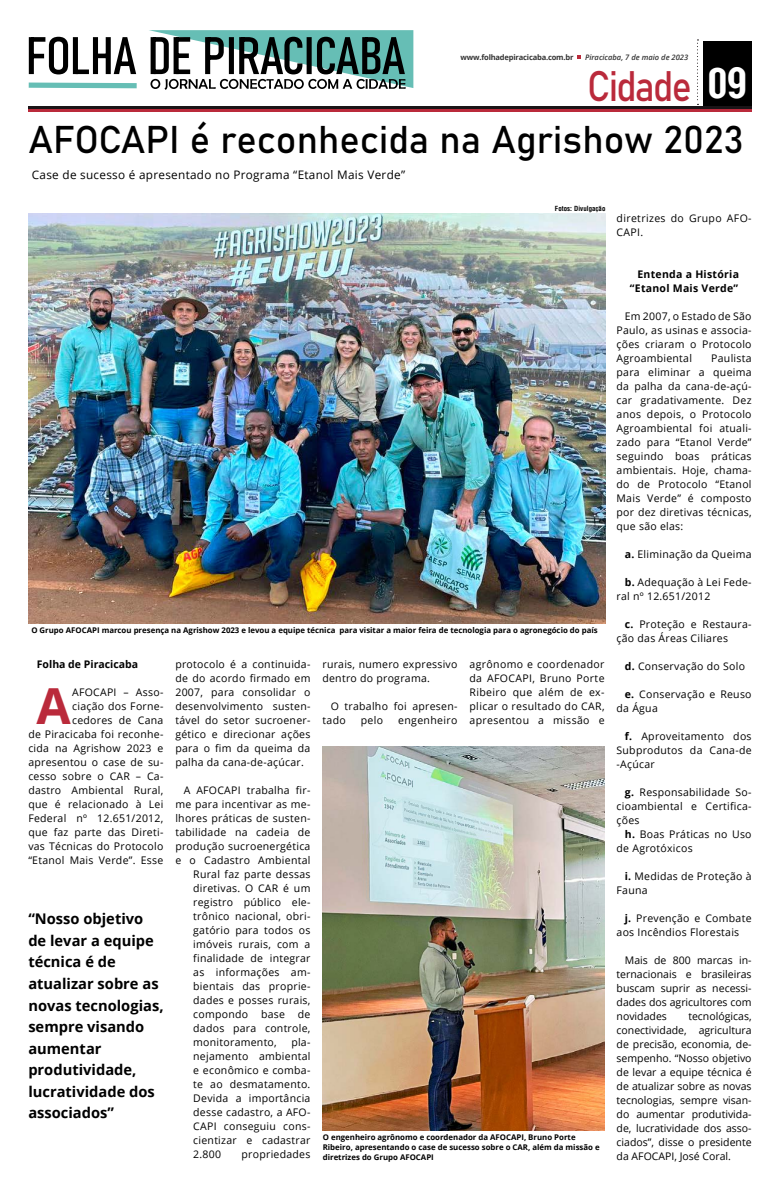
<style>
.page{position:relative;width:780px;height:1191px;background:#fff}
.page>*{position:absolute;margin:0;border:0;box-sizing:border-box;transform-origin:0 0}
.t1{font:700 49.7px "Open Sans";color:#ba2a3b}
.t2{font:42.1px "Bahnschrift";letter-spacing:-.045em;color:#ba2a3b;scale:.89 1}
.t3{font:38.1px "Bahnschrift";color:#000}
.t4{font:700 14.7px/21.5px "Open Sans";color:#000}
.t5{font:11.7px "Open Sans";letter-spacing:.025em;color:#000}
.t6{font:10.5px/14px "Open Sans";letter-spacing:.025em;color:#000;text-align:justify}
.t7{font:700 10.5px/14px "Open Sans";letter-spacing:.025em;color:#000;text-align:right}
.t8{font:700 10.5px "Open Sans";color:#000}
.t9{font:700 7.8px/9.8px "Open Sans";color:#000}
.t10{font:700 7.6px "Open Sans";letter-spacing:-.025em;color:#333}
.t11{font:italic 600 7.6px "Open Sans";color:#333}
.t12{font:700 6.8px "Arena Condensed";color:#000}
.s1{font-family:"Arena Condensed";font-weight:700;font-size:40.6px;color:#fff}
.s2{font-weight:700}
</style>
<div class="page">
<div style="left:703px;top:41px;width:48px;height:65px;background:#000"></div>
<hr style="left:28px;top:109px;width:723px;height:2px;background:#ba2a3b">
<hr style="left:28px;top:106px;width:723px;height:3px;background:#1a1417">
<svg style="left:697px;top:39px;width:1px;height:66px"></svg>
<svg style="left:577px;top:55px;width:3px;height:4px"></svg>
<svg style="left:28px;top:30px;width:385px;height:60px"></svg>
<img style="left:28px;top:214px;width:577px;height:410px">
<img style="left:322px;top:746px;width:282px;height:384px">
<p class="t10" style="left:460px;top:52px;width:114px">www.folhadepiracicaba.com.br</p>
<p class="t11" style="left:585px;top:52px;width:105px">Piracicaba, 7 de maio de 2023</p>
<h2 class="t2" style="left:587px;top:55px;width:181px">Cidade <span class="s1">09</span></h2>
<h3 class="t3" style="left:29px;top:110px;width:717px">AFOCAPI é reconhecida na Agrishow 2023</h3>
<p class="t5" style="left:32px;top:167px;width:375px">Case de sucesso é apresentado no Programa “Etanol Mais Verde”</p>
<p class="t12" style="left:555px;top:204px;width:52px">Fotos: Divulgação</p>
<p class="t6" style="left:616px;top:210px;width:136px">diretrizes do Grupo AFO-<br>CAPI.</p>
<p class="t7" style="left:630px;top:266px;width:111px">Entenda a História “Etanol Mais Verde”</p>
<p class="t6" style="left:616px;top:308px;width:136px;text-indent:8px">Em 2007, o Estado de São Paulo, as usinas e associa&shy;ções criaram o Protocolo Agroambiental</p>
<p class="t6" style="left:616px;top:350px;width:136px;text-indent:95px">Paulista para eliminar a queima da palha da cana-de-açú&shy;car gradativamente. Dez anos depois, o Protocolo Agroambiental foi atuali&shy;zado para “Etanol Verde” seguindo boas práticas ambientais. Hoje, chama&shy;do de Protocolo “Etanol Mais Verde” é composto por dez diretivas técnicas, que são elas:</p>
<p class="t6" style="left:624px;top:546px;width:128px"><span class="s2">a.</span> Eliminação da Queima</p>
<p class="t6" style="left:616px;top:574px;width:136px;text-indent:8px"><span class="s2">b.</span> Adequação à Lei Fede&shy;ral nº 12.651/2012</p>
<p class="t6" style="left:616px;top:616px;width:136px;text-indent:8px"><span class="s2">c.</span> Proteção e Restaura&shy;ção das Áreas Ciliares</p>
<p class="t6" style="left:624px;top:658px;width:122px"><span class="s2">d.</span> Conservação do Solo</p>
<p class="t6" style="left:616px;top:686px;width:136px;text-indent:8px"><span class="s2">e.</span> Conservação e Reuso da Água</p>
<p class="t6" style="left:616px;top:728px;width:136px;text-indent:8px"><span class="s2">f.</span> Aproveitamento dos Subprodutos da Cana-de -Açúcar</p>
<p class="t6" style="left:616px;top:784px;width:136px;text-indent:8px"><span class="s2">g.</span> Responsabilidade So&shy;cioambiental e Certifica&shy;ções</p>
<p class="t6" style="left:616px;top:826px;width:136px;text-indent:8px"><span class="s2">h.</span> Boas Práticas no Uso de Agrotóxicos</p>
<p class="t6" style="left:616px;top:868px;width:136px;text-indent:8px"><span class="s2">i.</span> Medidas de Proteção à<br>Fauna</p>
<p class="t6" style="left:616px;top:910px;width:136px;text-indent:8px"><span class="s2">j.</span> Prevenção e Combate aos Incêndios Florestais</p>
<p class="t6" style="left:616px;top:952px;width:136px;text-indent:8px">Mais de 800 marcas in&shy;ternacionais e brasileiras buscam suprir as necessi&shy;dades dos agricultores com novidades</p>
<p class="t9" style="left:31px;top:625px;width:568px">O Grupo AFOCAPI marcou presença na Agrishow 2023 e levou a equipe técnica para visitar a maior feira de tecnologia para o agronegócio do país</p>
<p class="t6" style="left:469px;top:657px;width:136px">agrônomo e coordenador da AFOCAPI, Bruno Porte Ribeiro que além de ex&shy;plicar o resultado do CAR, apresentou a missão e</p>
<p class="t6" style="left:175px;top:657px;width:136px">protocolo é a continuida&shy;de do acordo firmado em 2007, para consolidar o desenvolvimento susten&shy;tável do setor sucroener&shy;gético e direcionar ações para o fim da queima da palha da cana-de-açúcar.</p>
<p class="t6" style="left:184px;top:783px;width:128px">A AFOCAPI trabalha fir-</p>
<p class="t6" style="left:175px;top:797px;width:136px">me para incentivar as me-</p>
<p class="t6" style="left:175px;top:811px;width:136px">lhores práticas de susten-</p>
<p class="t6" style="left:175px;top:825px;width:136px">tabilidade na cadeia de</p>
<p class="t6" style="left:175px;top:839px;width:136px">produção sucroenergética</p>
<p class="t6" style="left:175px;top:853px;width:136px">e o Cadastro Ambiental</p>
<p class="t6" style="left:193px;top:867px;width:119px">Rural faz parte dessas</p>
<p class="t6" style="left:193px;top:881px;width:119px">diretivas. O CAR é um</p>
<p class="t6" style="left:193px;top:895px;width:119px">registro público ele-</p>
<p class="t6" style="left:193px;top:909px;width:119px">trônico nacional, obri-</p>
<p class="t6" style="left:193px;top:923px;width:119px">gatório para todos os</p>
<p class="t6" style="left:193px;top:937px;width:119px">imóveis rurais, com a</p>
<p class="t6" style="left:193px;top:951px;width:119px">finalidade de integrar</p>
<p class="t6" style="left:193px;top:965px;width:119px">as informações am-</p>
<p class="t6" style="left:193px;top:979px;width:119px">bientais das proprie-</p>
<p class="t6" style="left:193px;top:993px;width:119px">dades e posses rurais,</p>
<p class="t6" style="left:193px;top:1007px;width:119px">compondo base de</p>
<p class="t6" style="left:193px;top:1021px;width:119px">dados para controle,</p>
<p class="t6" style="left:193px;top:1035px;width:85px">monitoramento,</p>
<p class="t8" style="left:37px;top:657px;width:103px">Folha de Piracicaba</p>
<h1 class="t1" style="left:37px;top:670px;width:36px">A</h1>
<p class="t6" style="left:322px;top:657px;width:136px">rurais, numero expressivo dentro do programa.</p>
<p class="t6" style="left:322px;top:699px;width:136px;text-indent:8px">O trabalho foi apresen&shy;tado</p>
<p class="t6" style="left:28px;top:684px;width:136px;text-align:right">AFOCAPI – Asso-<br>ciação dos Forne-<br>cedores de Cana<br>de Piracicaba foi reconhe&shy;cida na Agrishow 2023 e apresentou o case de su&shy;cesso sobre o CAR – Ca&shy;dastro Ambiental Rural, que é relacionado à Lei<br>Federal nº 12.651/2012, que faz parte das Direti&shy;vas Técnicas do Protocolo “Etanol Mais Verde”. Esse</p>
<p class="t6" style="left:361px;top:713px;width:24px">pelo</p>
<p class="t6" style="left:398px;top:713px;width:61px">engenheiro</p>
<h3 class="t4" style="left:28px;top:908px;width:137px">“Nosso objetivo de levar a equipe técnica é de atualizar sobre as novas tecnologias, sempre visando aumentar produtividade, lucratividade dos associados”</h3>
<p class="t6" style="left:616px;top:1008px;width:136px;text-indent:72px">tecnológicas, conectividade, agricultura de precisão, economia, de&shy;sempenho. “Nosso objetivo de levar a equipe técnica é de atualizar sobre as novas tecnologias, sempre visan&shy;do aumentar produtivida&shy;de, lucratividade dos asso&shy;ciados”, disse o presidente da AFOCAPI, José Coral.</p>
<p class="t6" style="left:193px;top:1035px;width:119px;text-indent:98px">pla&shy;nejamento ambiental e econômico e comba&shy;te ao desmatamento.<br>Devida a importância desse cadastro, a AFO-CAPI conseguiu cons&shy;cientizar e cadastrar 2.800</p>
<p class="t9" style="left:323px;top:1132px;width:278px">O engenheiro agrônomo e coordenador da AFOCAPI, Bruno Porte<br>Ribeiro, apresentando o case de sucesso sobre o CAR, além da missão e diretrizes do Grupo AFOCAPI</p>
<p class="t6" style="left:241px;top:1147px;width:70px">propriedades</p>
</div>
